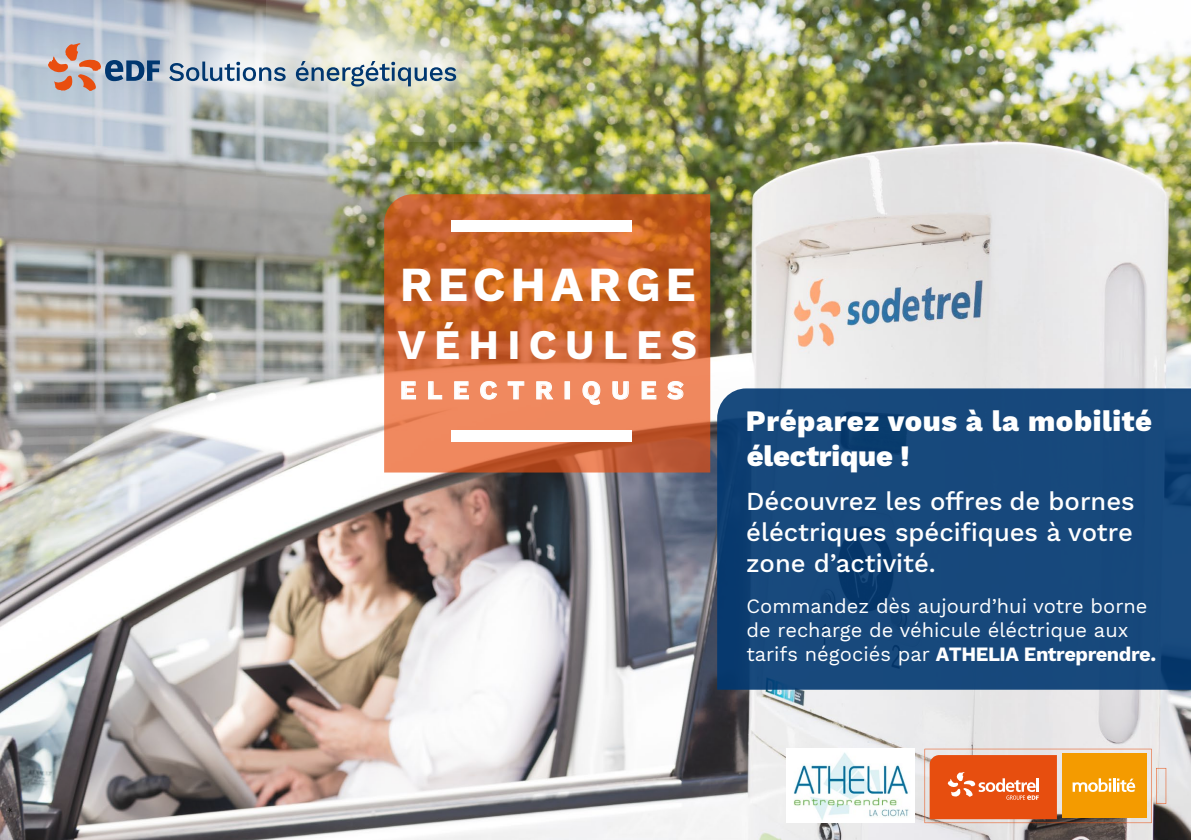
<style>
.page{position:relative;width:1191px;height:840px;background:#fff}
.page>*{position:absolute;margin:0;border:0;box-sizing:border-box;transform-origin:0 0}
.t1{font:700 48px "Work Sans";letter-spacing:.1em;color:#fff}
.t2{font:700 41.4px "Work Sans";letter-spacing:.2em;color:#fff}
.t3{font:800 29.2px/35px "Work Sans";letter-spacing:.02em;color:#fff}
.t4{font:700 26px "Work Sans";letter-spacing:.4em;color:#fff}
.t5{font:500 25.4px/30.6px "Work Sans";color:#fff;text-align:justify}
.t6{font:20px/24px "Work Sans";color:#fff}
.t7{font:10px "Work Sans";color:#12100b}
.s1{font-weight:700}
</style>
<div class="page">
<img style="left:0;top:0;width:1191px;height:839px">
<svg style="left:124px;top:0;width:142px;height:165px;background:#bac1c6"></svg>
<img style="left:453px;top:0;width:70px;height:141px">
<img style="left:266px;top:0;width:187px;height:175px">
<svg style="left:48px;top:43px;width:112px;height:48px;background:#aaa2ab"></svg>
<svg style="left:169px;top:61px;width:117px;height:20px"></svg>
<svg style="left:296px;top:61px;width:160px;height:25px;background:#a5b5bc"></svg>
<svg style="left:384px;top:194px;width:326px;height:278px;background:#d26c39"></svg>
<div style="left:451px;top:430px;width:181px;height:11px;background:#fff"></div>
<div style="left:451px;top:220px;width:181px;height:11px;background:#fff"></div>
<svg style="left:401px;top:381px;width:15px;height:18px"></svg>
<svg style="left:428px;top:381px;width:14px;height:18px"></svg>
<svg style="left:454px;top:381px;width:15px;height:18px"></svg>
<svg style="left:480px;top:381px;width:17px;height:18px"></svg>
<svg style="left:507px;top:381px;width:17px;height:18px"></svg>
<svg style="left:536px;top:381px;width:17px;height:18px"></svg>
<div style="left:565px;top:381px;width:5px;height:18px;border:1px solid #fff"></div>
<svg style="left:582px;top:381px;width:18px;height:23px"></svg>
<svg style="left:612px;top:381px;width:17px;height:18px"></svg>
<svg style="left:641px;top:381px;width:15px;height:18px"></svg>
<svg style="left:667px;top:381px;width:16px;height:18px"></svg>
<svg style="left:717px;top:388px;width:474px;height:301px;background:#16477a"></svg>
<svg style="left:924px;top:748px;width:242px;height:74px;background:#e68a41"></svg>
<img style="left:787px;top:748px;width:127px;height:74px">
<p class="t7" style="left:6px;top:812px;width:7px;rotate:-90deg">*</p>
<h1 class="t1" style="left:400px;top:257px;width:297px">RECHARGE</h1>
<h2 class="t2" style="left:398px;top:320px;width:301px">VÉHICULES</h2>
<h3 class="t4" style="left:400px;top:375px;width:285px">ELECTRIQUES</h3>
<h3 class="t3" style="left:746px;top:405px;width:408px">Préparez vous à la mobilité électrique !</h3>
<p class="t5" style="left:746px;top:487px;width:390px">Découvrez les offres de bornes éléctriques spécifiques à votre zone d’activité.</p>
<p class="t6" style="left:746px;top:594px;width:411px">Commandez dès aujourd’hui votre borne de recharge de véhicule éléctrique aux tarifs négociés par <span class="s1">ATHELIA Entreprendre.</span></p>
</div>
